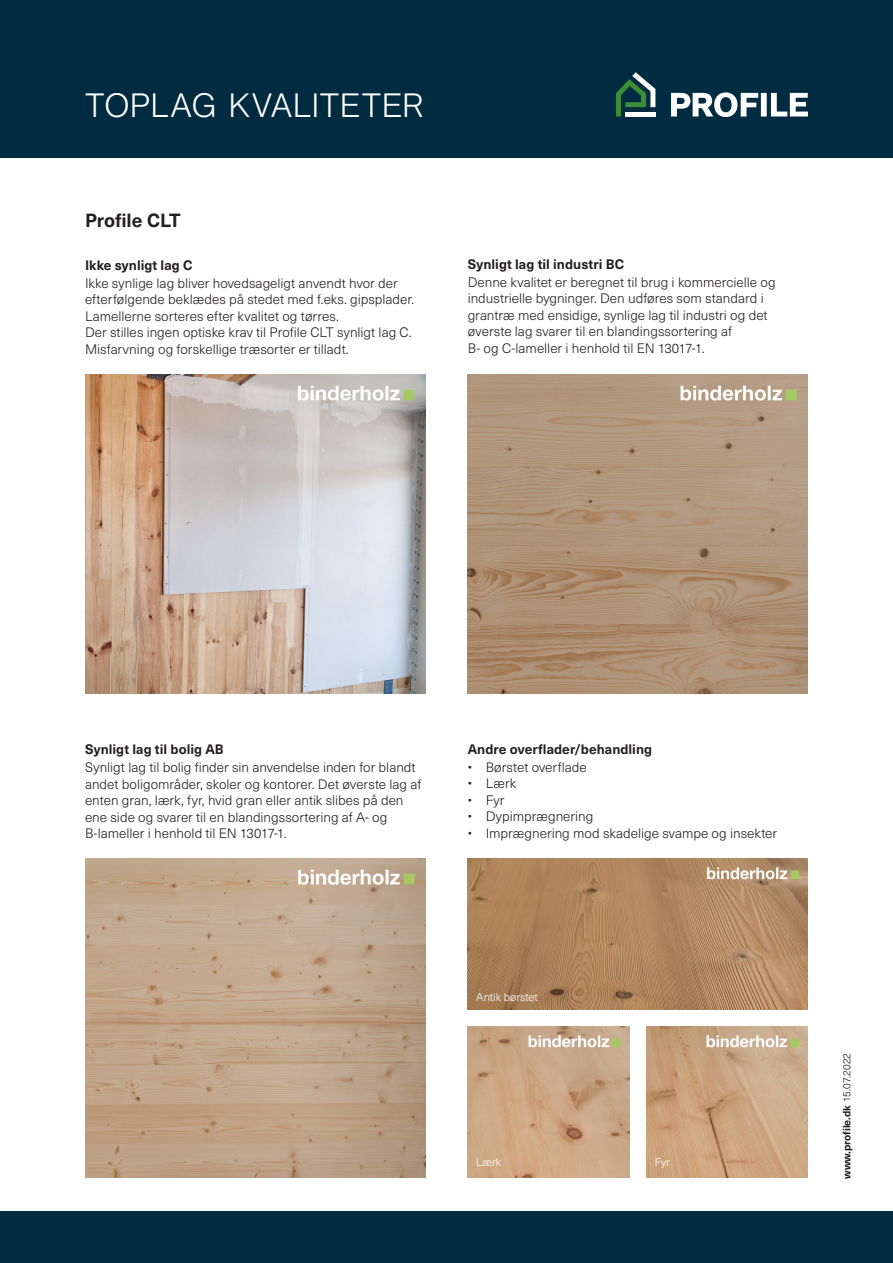
<style>
.page{position:relative;width:893px;height:1263px;background:#fff}
.page>*{position:absolute;margin:0;border:0;box-sizing:border-box;transform-origin:0 0}
.PF_forside_rubrik{font:33px "N Haas Grotesk DS Pro 45 Lt";letter-spacing:.035em;color:#fff}
.PF_stor_overskrift_b{font:700 18.75px "Neue Haas Unica W1 G";letter-spacing:-.005em;color:#231f20}
.PF_brød_alm{font:300 13.5px/16.5px "Neue Haas Unica W1 G";color:#231f20}
.PF_lille_overskrift{font:700 13.5px "Neue Haas Unica W1 G";letter-spacing:.005em;color:#231f20}
.PF_skema_brød{font:300 11.25px "Neue Haas Unica W1 G";letter-spacing:-.005em;color:#fff}
.PF_skema_brød-2{font:700 10.5px "Neue Haas Unica W1 G";letter-spacing:-.005em;color:#231f20}
.s1{font-weight:300}
</style>
<div class="page">
<img style="left:85px;top:374px;width:340px;height:319px">
<img style="left:468px;top:859px;width:340px;height:150px">
<img style="left:468px;top:374px;width:340px;height:319px">
<img style="left:85px;top:859px;width:340px;height:318px">
<img style="left:646px;top:1026px;width:162px;height:151px">
<img style="left:468px;top:1026px;width:161px;height:151px">
<div style="left:0;top:0;width:893px;height:157px;background:#002b40"></div>
<svg style="left:616px;top:72px;width:39px;height:45px"></svg>
<svg style="left:671px;top:92px;width:137px;height:25px"></svg>
<div style="left:0;top:1212px;width:893px;height:51px;background:#002b40"></div>
<p class="PF_forside_rubrik" style="left:85px;top:87px;width:339px">TOPLAG KVALITETER</p>
<p class="PF_stor_overskrift_b" style="left:85px;top:206px;width:97px">Profile CLT</p>
<p class="PF_lille_overskrift" style="left:85px;top:255px;width:109px">Ikke synligt lag C</p>
<p class="PF_brød_alm" style="left:85px;top:274px;width:331px">Ikke synlige lag bliver hovedsageligt anvendt hvor der efterfølgende beklædes på stedet med f.eks. gipsplader.<br>Lamellerne sorteres efter kvalitet og tørres.</p>
<p class="PF_brød_alm" style="left:85px;top:323px;width:328px">Der stilles ingen optiske krav til Profile CLT synligt lag C.<br>Misfarvning og forskellige træsorter er tilladt.</p>
<p class="PF_lille_overskrift" style="left:468px;top:254px;width:158px">Synligt lag til industri BC</p>
<p class="PF_brød_alm" style="left:468px;top:273px;width:309px">Denne kvalitet er beregnet til brug i kommercielle og industrielle bygninger. Den udføres som standard i grantræ med ensidige, synlige lag til industri og det øverste lag svarer til en blandingssortering af<br>B- og C-lameller i henhold til EN 13017-1.</p>
<p class="PF_lille_overskrift" style="left:85px;top:739px;width:140px">Synligt lag til bolig AB</p>
<p class="PF_brød_alm" style="left:85px;top:759px;width:338px">Synligt lag til bolig finder sin anvendelse inden for blandt andet boligområder, skoler og kontorer. Det øverste lag af enten gran, lærk, fyr, hvid gran eller antik slibes på den ene side og svarer til en blandingssortering af A- og B-lameller i henhold til EN 13017-1.</p>
<p class="PF_lille_overskrift" style="left:468px;top:739px;width:186px">Andre overflader/behandling</p>
<p class="PF_brød_alm" style="left:468px;top:758px;width:120px">• Børstet overflade</p>
<p class="PF_brød_alm" style="left:468px;top:774px;width:50px">• Lærk</p>
<p class="PF_brød_alm" style="left:468px;top:791px;width:38px">• Fyr</p>
<p class="PF_brød_alm" style="left:468px;top:807px;width:127px">• Dypimprægnering</p>
<p class="PF_brød_alm" style="left:468px;top:824px;width:311px">• Imprægnering mod skadelige svampe og insekter</p>
<p class="PF_skema_brød" style="left:476px;top:989px;width:63px">Antik børstet</p>
<p class="PF_skema_brød" style="left:476px;top:1154px;width:27px">Lærk</p>
<p class="PF_skema_brød" style="left:655px;top:1154px;width:17px">Fyr</p>
<p class="PF_skema_brød-2" style="left:839px;top:1179px;width:127px;rotate:-90deg">www.profile.dk <span class="s1">15.07.2022</span></p>
</div>
